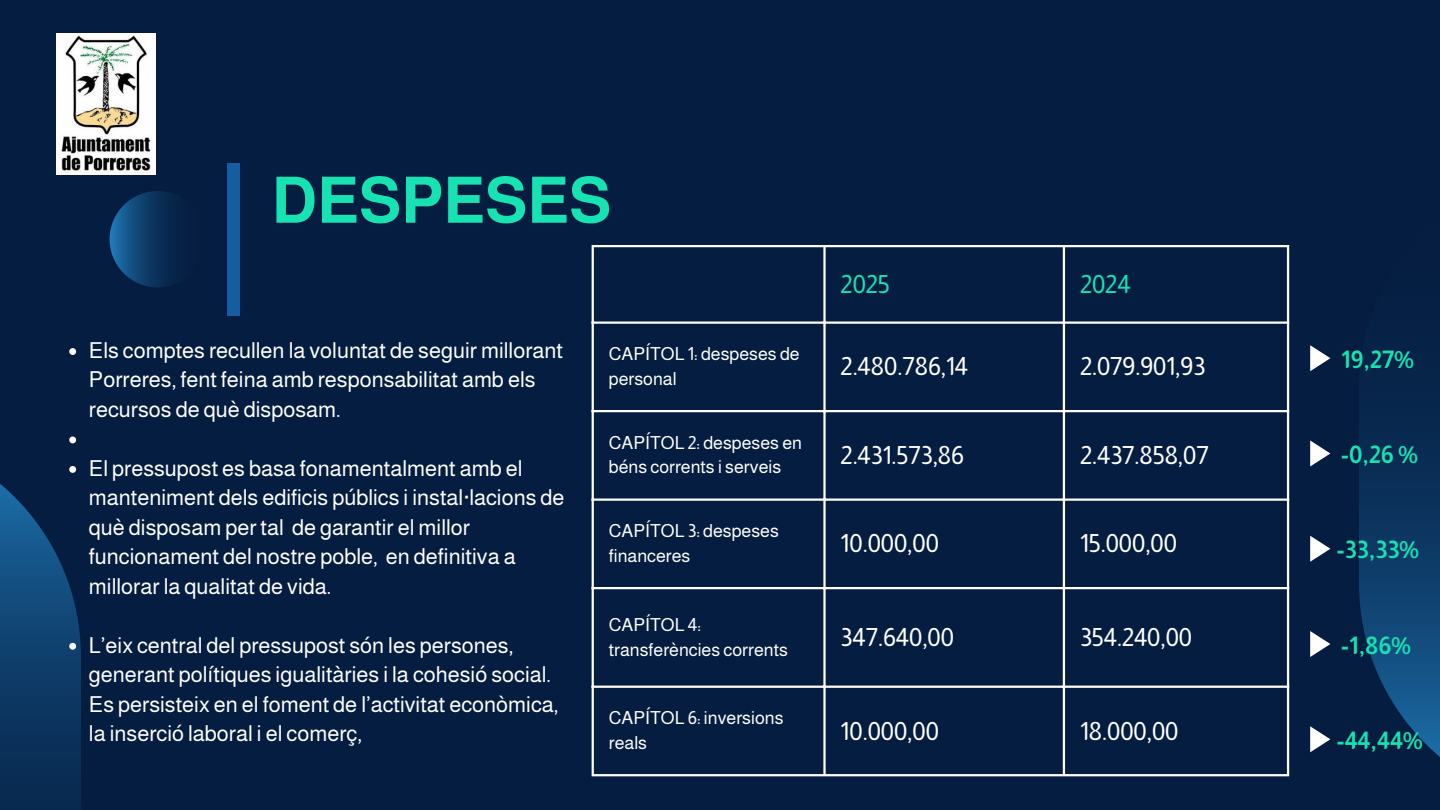
<style>
.page{position:relative;width:1440px;height:810px;background:#051d40}
.page>*{position:absolute;margin:0;border:0;box-sizing:border-box;transform-origin:0 0}
.t1{font:700 64.3px "Almarai";color:#17e3b2}
.t2{font:25px "Almarai";color:#fff}
.t3{font:25px "Almarai";color:#17e3b2}
.t4{font:700 24.2px "Almarai";color:#17e3b2}
.t5{font:22px/29.5px "Almarai";color:#fff}
.t6{font:18px/24.7px "Almarai";color:#fff}
</style>
<div class="page">
<img style="left:1359px;top:389px;width:81px;height:368px">
<img style="left:0;top:436px;width:81px;height:374px">
<div style="left:227px;top:163px;width:13px;height:153px;background:#145da0"></div>
<img style="left:110px;top:191px;width:96px;height:96px;border-radius:50%">
<hr style="left:592px;top:247px;width:2px;height:527px;background:#fff">
<hr style="left:823px;top:247px;width:3px;height:527px;background:#fff">
<hr style="left:1063px;top:247px;width:2px;height:527px;background:#fff">
<hr style="left:1287px;top:247px;width:2px;height:527px;background:#fff">
<hr style="left:592px;top:245px;width:697px;height:2px;background:#fff">
<hr style="left:592px;top:321px;width:697px;height:3px;background:#fff">
<hr style="left:592px;top:410px;width:697px;height:2px;background:#fff">
<hr style="left:592px;top:498px;width:697px;height:3px;background:#fff">
<hr style="left:592px;top:587px;width:697px;height:2px;background:#fff">
<hr style="left:592px;top:686px;width:697px;height:2px;background:#fff">
<hr style="left:592px;top:774px;width:697px;height:2px;background:#fff">
<svg style="left:69px;top:348px;width:7px;height:7px"></svg>
<svg style="left:69px;top:437px;width:7px;height:6px"></svg>
<svg style="left:69px;top:466px;width:7px;height:7px"></svg>
<svg style="left:69px;top:643px;width:7px;height:7px"></svg>
<svg style="left:1310px;top:345px;width:20px;height:26px"></svg>
<svg style="left:1310px;top:440px;width:20px;height:26px"></svg>
<svg style="left:1310px;top:536px;width:20px;height:26px"></svg>
<svg style="left:1310px;top:631px;width:20px;height:26px"></svg>
<svg style="left:1310px;top:726px;width:20px;height:26px"></svg>
<img style="left:56px;top:33px;width:100px;height:141px">
<p class="t1" style="left:272px;top:165px;width:341px">DESPESES</p>
<p class="t5" style="left:89px;top:336px;width:476px">Els comptes recullen la voluntat de seguir millorant<br>Porreres, fent feina amb responsabilitat amb els recursos de què disposam.</p>
<p class="t5" style="left:89px;top:453px;width:477px">El pressupost es basa fonamentalment amb el manteniment dels edificis públics i instal·lacions de què disposam per tal de garantir el millor funcionament del nostre poble, en definitiva a millorar la qualitat de vida.</p>
<p class="t5" style="left:89px;top:630px;width:471px">L’eix central del pressupost són les persones, generant polítiques igualitàries i la cohesió social.<br>Es persisteix en el foment de l’activitat econòmica, la inserció laboral i el comerç,</p>
<p class="t6" style="left:609px;top:341px;width:192px">CAPÍTOL 1: despeses de personal</p>
<p class="t6" style="left:609px;top:430px;width:195px">CAPÍTOL 2: despeses en béns corrents i serveis</p>
<p class="t6" style="left:609px;top:518px;width:172px">CAPÍTOL 3: despeses financeres</p>
<p class="t6" style="left:609px;top:612px;width:181px">CAPÍTOL 4: transferències corrents</p>
<p class="t6" style="left:609px;top:706px;width:176px">CAPÍTOL 6: inversions reals</p>
<p class="t3" style="left:841px;top:270px;width:51px">2025</p>
<p class="t3" style="left:1080px;top:270px;width:52px">2024</p>
<p class="t2" style="left:841px;top:353px;width:129px">2.480.786,14</p>
<p class="t2" style="left:1080px;top:353px;width:127px">2.079.901,93</p>
<p class="t2" style="left:841px;top:441px;width:125px">2.431.573,86</p>
<p class="t2" style="left:1080px;top:441px;width:130px">2.437.858,07</p>
<p class="t2" style="left:841px;top:530px;width:100px">10.000,00</p>
<p class="t2" style="left:1080px;top:530px;width:98px">15.000,00</p>
<p class="t2" style="left:841px;top:624px;width:115px">347.640,00</p>
<p class="t2" style="left:1080px;top:624px;width:114px">354.240,00</p>
<p class="t2" style="left:841px;top:717px;width:100px">10.000,00</p>
<p class="t2" style="left:1080px;top:717px;width:100px">18.000,00</p>
<p class="t4" style="left:1341px;top:346px;width:74px">19,27%</p>
<h2 class="t4" style="left:1341px;top:441px;width:78px">-0,26 %</h2>
<h2 class="t4" style="left:1337px;top:536px;width:83px">-33,33%</h2>
<h2 class="t4" style="left:1341px;top:632px;width:71px">-1,86%</h2>
<h2 class="t4" style="left:1337px;top:727px;width:87px">-44,44%</h2>
</div>
